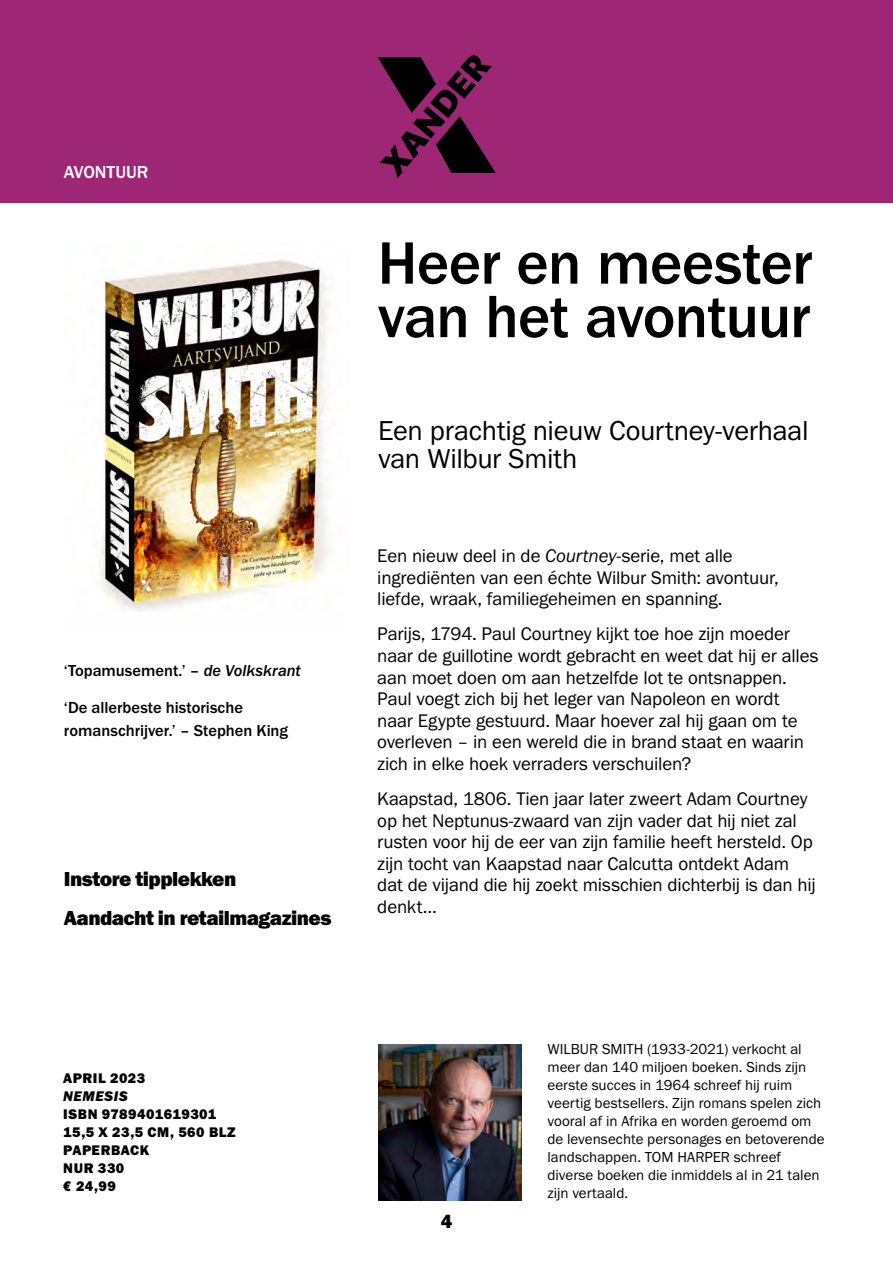
<style>
.page{position:relative;width:893px;height:1263px;background:#fff}
.page>*{position:absolute;margin:0;border:0;box-sizing:border-box;transform-origin:0 0}
.t1{font:500 61.8px/53.6px "Franklin Gothic URW";letter-spacing:-.015em;color:#000}
.t2{font:28.35px/28.3px "Franklin Gothic URW Boo";letter-spacing:-.01em;color:#000}
.t3{font:21px/39.2px "Franklin Gothic URW Hea";letter-spacing:-.025em;color:#000}
.t4{font:19.5px "Franklin Gothic URW Hea";color:#000}
.t5{font:18.9px/21.6px "Franklin Gothic URW Boo";letter-spacing:-.01em;color:#000}
.t6{font:500 18px "Franklin Gothic URW";color:#fff}
.t7{font:500 16.5px/23px "Franklin Gothic URW";color:#000}
.t8{font:15px/18px "Franklin Gothic URW Boo";color:#000}
.t9{font:14.4px/18px "Franklin Gothic URW Hea";letter-spacing:.035em;color:#000}
.t10{font:14.4px "Franklin Gothic URW Hea Ita";letter-spacing:.04em;color:#000}
.s1{font-family:"Franklin Gothic URW Med Ita";font-weight:400}
.s2{font-family:"Franklin Gothic URW Boo Ita"}
</style>
<div class="page">
<div style="left:0;top:0;width:893px;height:202px;background:#9d2775"></div>
<svg style="left:378px;top:55px;width:118px;height:123px"></svg>
<img style="left:99px;top:259px;width:230px;height:353px">
<img style="left:378px;top:1044px;width:144px;height:156px">
<p class="t6" style="left:64px;top:161px;width:86px">AVONTUUR</p>
<p class="t7" style="left:64px;top:659px;width:238px">‘Topamusement.’ ‒ <span class="s1">de Volkskrant</span></p>
<p class="t7" style="left:64px;top:695px;width:226px">‘De allerbeste historische romanschrijver.’ ‒ Stephen King</p>
<p class="t3" style="left:64px;top:859px;width:269px">Instore tipplekken<br>Aandacht in retailmagazines</p>
<p class="t9" style="left:63px;top:1068px;width:84px">APRIL 2023</p>
<p class="t10" style="left:63px;top:1086px;width:66px">NEMESIS</p>
<p class="t9" style="left:63px;top:1104px;width:174px">ISBN 9789401619301<br>15,5 X 23,5 CM, 560 BLZ<br>PAPERBACK<br>NUR 330<br>€ 24,99</p>
<h1 class="t1" style="left:378px;top:235px;width:436px">Heer en meester van het avontuur</h1>
<h2 class="t2" style="left:378px;top:416px;width:432px">Een prachtig nieuw Courtney-verhaal van Wilbur Smith</h2>
<p class="t5" style="left:377px;top:544px;width:403px">Een nieuw deel in de <span class="s2">Courtney</span>-serie, met alle ingrediënten van een échte Wilbur Smith: avontuur, liefde, wraak, familiegeheimen en spanning.</p>
<p class="t5" style="left:377px;top:623px;width:443px">Parijs, 1794. Paul Courtney kijkt toe hoe zijn moeder naar de guillotine wordt gebracht en weet dat hij er alles aan moet doen om aan hetzelfde lot te ontsnappen.<br>Paul voegt zich bij het leger van Napoleon en wordt naar Egypte gestuurd. Maar hoever zal hij gaan om te overleven – in een wereld die in brand staat en waarin zich in elke hoek verraders verschuilen?</p>
<p class="t5" style="left:377px;top:788px;width:440px">Kaapstad, 1806. Tien jaar later zweert Adam Courtney op het Neptunus-zwaard van zijn vader dat hij niet zal rusten voor hij de eer van zijn familie heeft hersteld. Op zijn tocht van Kaapstad naar Calcutta ontdekt Adam dat de vijand die hij zoekt misschien dichterbij is dan hij denkt…</p>
<p class="t4" style="left:441px;top:1209px;width:13px">4</p>
<p class="t8" style="left:547px;top:1040px;width:279px">WILBUR SMITH (1933-2021) verkocht al meer dan 140 miljoen boeken. Sinds zijn eerste succes in 1964 schreef hij ruim veertig bestsellers. Zijn romans spelen zich vooral af in Afrika en worden geroemd om de levensechte personages en betoverende landschappen. TOM HARPER schreef diverse boeken die inmiddels al in 21 talen zijn vertaald.</p>
</div>
